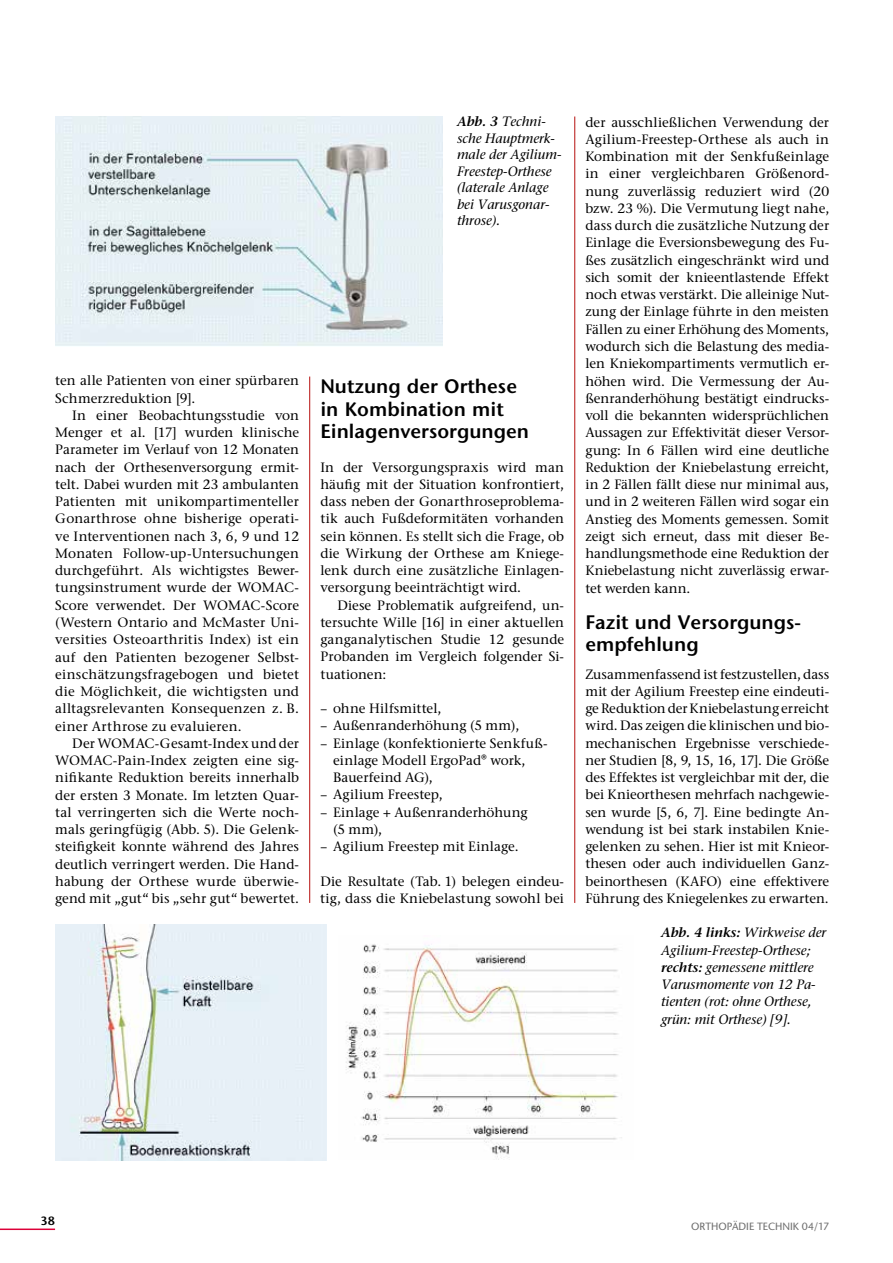
<style>
.page{position:relative;width:893px;height:1263px;background:#fff}
.page>*{position:absolute;margin:0;border:0;box-sizing:border-box;transform-origin:0 0}
.t1{font:600 19.5px/22.5px "Stone Sans ITC Std";color:#000}
.t2{font:500 13.5px/17.2px "Stone Ser ITC Std";letter-spacing:.005em;color:#000;text-align:justify}
.t3{font:italic 500 13.5px/16.5px "Stone Ser ITC Std";color:#000}
.t4{font:600 12px "Stone Sans ITC Std";color:#000}
.t5{font:500 10.5px "Stone Sans ITC Std";color:#6e6e6e}
.s1{font-weight:600}
</style>
<div class="page">
<hr style="left:0;top:1228px;width:55px;height:2px;background:#dd0039">
<hr style="left:309px;top:377px;width:1px;height:526px;background:#b6100e">
<hr style="left:574px;top:117px;width:1px;height:786px;background:#b6100e">
<img style="left:55px;top:117px;width:387px;height:229px">
<img style="left:55px;top:925px;width:272px;height:235px">
<img style="left:346px;top:944px;width:276px;height:215px">
<p class="t3" style="left:457px;top:114px;width:106px"><span class="s1">Abb. 3</span> Techni&shy;sche Hauptmerk&shy;male der Agilium-<br>Freestep-Orthese (laterale Anlage bei Varusgonar&shy;throse).</p>
<p class="t2" style="left:55px;top:372px;width:245px">ten alle Patienten von einer spürbaren<br>Schmerzreduktion [9].</p>
<p class="t2" style="left:55px;top:407px;width:245px;text-indent:17px">In einer Beobachtungsstudie von Menger et al. [17] wurden klinische Parameter im Verlauf von 12 Monaten nach der Orthesenversorgung ermit&shy;telt. Dabei wurden mit 23 ambulanten Patienten mit unikompartimenteller Gonarthrose ohne bisherige operati&shy;ve Interventionen nach 3, 6, 9 und 12<br>Monaten Follow-up-Untersuchungen durchgeführt. Als wichtigstes Bewer&shy;tungsinstrument wurde der WOMAC-Score verwendet. Der WOMAC-Score (Western Ontario and McMaster Uni&shy;versities Osteoarthritis Index) ist ein auf den Patienten bezogener Selbst&shy;einschätzungsfragebogen und bietet die Möglichkeit, die wichtigsten und alltagsrelevanten Konsequenzen z. B. einer Arthrose zu evaluieren.</p>
<p class="t2" style="left:55px;top:734px;width:245px;text-indent:17px">Der WOMAC-Gesamt-Index und der WOMAC-Pain-Index zeigten eine sig&shy;nifikante Reduktion bereits innerhalb der ersten 3 Monate. Im letzten Quar&shy;tal verringerten sich die Werte noch&shy;mals geringfügig (Abb. 5). Die Gelenk&shy;steifigkeit konnte während des Jahres deutlich verringert werden. Die Hand&shy;habung der Orthese wurde überwie&shy;gend mit „gut“ bis „sehr gut“ bewertet.</p>
<h1 class="t1" style="left:320px;top:375px;width:210px">Nutzung der Orthese in Kombination mit<br>Einlagenversorgungen</h1>
<p class="t2" style="left:320px;top:458px;width:245px">In der Versorgungspraxis wird man häufig mit der Situation konfrontiert, dass neben der Gonarthroseproblema&shy;tik auch Fußdeformitäten vorhanden sein können. Es stellt sich die Frage, ob die Wirkung der Orthese am Kniege&shy;lenk durch eine zusätzliche Einlagen&shy;versorgung beeinträchtigt wird.</p>
<p class="t2" style="left:320px;top:596px;width:245px;text-indent:17px">Diese Problematik aufgreifend, un&shy;tersuchte Wille [16] in einer aktuellen ganganalytischen Studie 12 gesunde Probanden im Vergleich folgender Si&shy;tuationen:</p>
<p class="t2" style="left:320px;top:700px;width:122px">– ohne Hilfsmittel,</p>
<p class="t2" style="left:320px;top:717px;width:200px">– Außenranderhöhung (5 mm),</p>
<p class="t2" style="left:333px;top:734px;width:216px;text-align:left;text-indent:-13px">– Einlage (konfektionierte Senkfuß&shy;einlage Modell ErgoPad® work,<br>Bauerfeind AG),</p>
<p class="t2" style="left:320px;top:786px;width:124px">– Agilium Freestep,</p>
<p class="t2" style="left:333px;top:803px;width:196px;text-indent:-13px">– Einlage + Außenranderhöhung (5 mm),</p>
<p class="t2" style="left:320px;top:838px;width:200px">– Agilium Freestep mit Einlage.</p>
<p class="t2" style="left:320px;top:872px;width:245px">Die Resultate (Tab. 1) belegen eindeu&shy;tig, dass die Kniebelastung sowohl bei</p>
<p class="t2" style="left:585px;top:113px;width:245px">der ausschließlichen Verwendung der Agilium-Freestep-Orthese als auch in Kombination mit der Senkfußeinlage in einer vergleichbaren Größenord&shy;nung zuverlässig reduziert wird (20 bzw. 23 %). Die Vermutung liegt nahe, dass durch die zusätzliche Nutzung der Einlage die Eversionsbewegung des Fu&shy;ßes zusätzlich eingeschränkt wird und sich somit der knieentlastende Effekt noch etwas verstärkt. Die alleinige Nut&shy;zung der Einlage führte in den meisten Fällen zu einer Erhöhung des Moments, wodurch sich die Belastung des media&shy;len Kniekompartiments vermutlich er&shy;höhen wird. Die Vermessung der Au&shy;ßenranderhöhung bestätigt eindrucks&shy;voll die bekannten widersprüchlichen Aussagen zur Effektivität dieser Versor&shy;gung: In 6 Fällen wird eine deutliche Reduktion der Kniebelastung erreicht, in 2 Fällen fällt diese nur minimal aus, und in 2 weiteren Fällen wird sogar ein Anstieg des Moments gemessen. Somit zeigt sich erneut, dass mit dieser Be&shy;handlungsmethode eine Reduktion der Kniebelastung nicht zuverlässig erwar&shy;tet werden kann.</p>
<h1 class="t1" style="left:585px;top:611px;width:217px">Fazit und Versorgungs&shy;empfehlung</h1>
<p class="t2" style="left:585px;top:665px;width:245px">Zusammenfassend ist festzustellen, dass mit der Agilium Freestep eine eindeuti&shy;ge Reduktion der Kniebelastung erreicht wird. Das zeigen die klinischen und bio&shy;mechanischen Ergebnisse verschiede&shy;ner Studien [8, 9, 15, 16, 17]. Die Größe des Effektes ist vergleichbar mit der, die bei Knieorthesen mehrfach nachgewie&shy;sen wurde [5, 6, 7]. Eine bedingte An&shy;wendung ist bei stark instabilen Knie&shy;gelenken zu sehen. Hier ist mit Knieor&shy;thesen oder auch individuellen Ganz&shy;beinorthesen (KAFO) eine effektivere Führung des Kniegelenkes zu erwarten.</p>
<p class="t3" style="left:661px;top:924px;width:167px;line-height:17.2px"><span class="s1">Abb. 4 links:</span> Wirkweise der<br>Agilium-Freestep-Orthese; <span class="s1">rechts:</span> gemessene mittlere<br>Varusmomente von 12 Pa&shy;tienten (rot: ohne Orthese, grün: mit Orthese) [9].</p>
<p class="t4" style="left:40px;top:1214px;width:16px">38</p>
<p class="t5" style="left:691px;top:1219px;width:140px">ORTHOPÄDIE TECHNIK 04/17</p>
</div>
